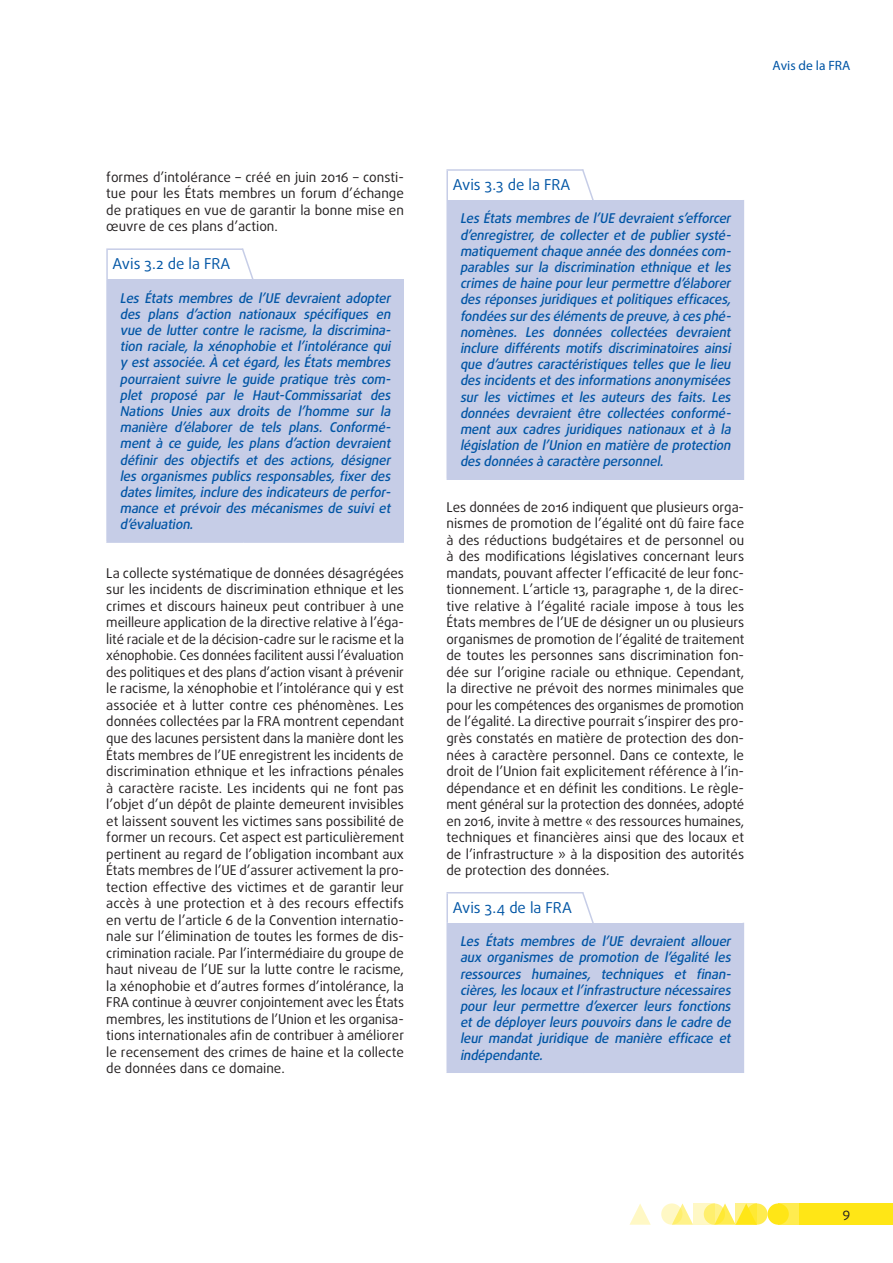
<style>
.page{position:relative;width:893px;height:1263px;background:#fff}
.page>*{position:absolute;margin:0;border:0;box-sizing:border-box;transform-origin:0 0}
.opinion_header{font:15px "Daxline Pro";color:#0155a5}
.body_text{font:13.5px/16.5px "Daxline Pro";color:#231f20;text-align:justify}
.opinion_text{font:italic 500 13.5px/16.2px "Daxline Pro";letter-spacing:-.01em;color:#0155a5;text-align:justify}
.t1{font:13.5px "Myriad Pro";color:#0155a5}
</style>
<div class="page">
<div style="left:746px;top:1203px;width:21px;height:22px;background:#ffec50;border-radius:50%"></div>
<div style="left:778px;top:1203px;width:21px;height:22px;background:#ffec50"></div>
<div style="left:799px;top:1203px;width:94px;height:22px;background:#ffe616"></div>
<svg style="left:675px;top:1203px;width:18px;height:22px"></svg>
<svg style="left:629px;top:1204px;width:22px;height:21px"></svg>
<div style="left:767px;top:1203px;width:22px;height:22px;background:#ffe616;border-radius:50%"></div>
<svg style="left:718px;top:1203px;width:18px;height:22px"></svg>
<svg style="left:704px;top:1203px;width:21px;height:22px"></svg>
<svg style="left:661px;top:1203px;width:21px;height:22px"></svg>
<svg style="left:736px;top:1203px;width:21px;height:22px"></svg>
<svg style="left:693px;top:1203px;width:21px;height:22px"></svg>
<div style="left:107px;top:279px;width:296px;height:263px;background:#c6cde7"></div>
<hr style="left:402px;top:279px;width:2px;height:262px;background:#c6cde7">
<hr style="left:106px;top:250px;width:2px;height:29px;background:#c6cde7">
<hr style="left:106px;top:248px;width:137px;height:2px;background:#c6cde7">
<hr style="left:106px;top:279px;width:2px;height:262px;background:#c6cde7">
<hr style="left:106px;top:541px;width:137px;height:2px;background:#c6cde7">
<hr style="left:243px;top:541px;width:161px;height:2px;background:#c6cde7">
<div style="left:447px;top:200px;width:296px;height:279px;background:#c6cde7"></div>
<hr style="left:743px;top:200px;width:1px;height:278px;background:#c6cde7">
<hr style="left:446px;top:171px;width:2px;height:29px;background:#c6cde7">
<hr style="left:446px;top:169px;width:137px;height:2px;background:#c6cde7">
<hr style="left:446px;top:200px;width:2px;height:278px;background:#c6cde7">
<hr style="left:446px;top:478px;width:137px;height:2px;background:#c6cde7">
<hr style="left:583px;top:478px;width:161px;height:2px;background:#c6cde7">
<div style="left:447px;top:923px;width:296px;height:149px;background:#c6cde7"></div>
<hr style="left:743px;top:923px;width:1px;height:148px;background:#c6cde7">
<hr style="left:446px;top:893px;width:2px;height:30px;background:#c6cde7">
<hr style="left:446px;top:892px;width:137px;height:1px;background:#c6cde7">
<hr style="left:446px;top:923px;width:2px;height:148px;background:#c6cde7">
<hr style="left:446px;top:1071px;width:137px;height:2px;background:#c6cde7">
<hr style="left:583px;top:1071px;width:161px;height:2px;background:#c6cde7">
<svg style="left:241px;top:248px;width:13px;height:31px"></svg>
<svg style="left:581px;top:169px;width:13px;height:31px"></svg>
<svg style="left:581px;top:892px;width:13px;height:31px"></svg>
<p class="body_text" style="left:106px;top:169px;width:299px">formes d’intolérance – créé en juin 2016 – consti&shy;tue pour les États membres un forum d’échange de pratiques en vue de garantir la bonne mise en œuvre de ces plans d’action.</p>
<p class="opinion_header" style="left:112px;top:254px;width:119px">Avis 3.2 de la FRA</p>
<p class="opinion_text" style="left:120px;top:290px;width:275px">Les États membres de l’UE devraient adopter des plans d’action nationaux spécifiques en vue de lutter contre le racisme, la discrimina&shy;tion raciale, la xénophobie et l’intolérance qui y estassociée.À cetégard,lesÉtatsmembres pourraient suivre le guide pratique très com&shy;plet proposé par le Haut-Commissariat des Nations Unies aux droits de l’homme sur la manière d’élaborer de tels plans. Conformé&shy;ment à ce guide, les plans d’action devraient définir des objectifs et des actions, désigner les organismes publics responsables, fixer des dateslimites,inclure desindicateursde perfor&shy;mance et prévoir des mécanismes de suivi et d’évaluation.</p>
<p class="body_text" style="left:106px;top:565px;width:299px">La collecte systématique de données désagrégées sur les incidents de discrimination ethnique et les crimes et discours haineux peut contribuer à une meilleure application de la directive relative à l’éga&shy;lité raciale et de la décision-cadre sur le racisme et la xénophobie. Ces données facilitent aussi l’évaluation des politiques et des plans d’action visant à prévenir le racisme, la xénophobie et l’intolérance qui y est associée et à lutter contre ces phénomènes. Les données collectées par la FRA montrent cependant que des lacunes persistent dans la manière dont les États membres de l’UE enregistrent les incidents de discrimination ethnique et les infractions pénales à caractère raciste. Les incidents qui ne font pas l’objet d’un dépôt de plainte demeurent invisibles et laissent souvent les victimes sans possibilité de former un recours. Cet aspect est particulièrement pertinent au regard de l’obligation incombant aux États membres de l’UE d’assurer activement la pro&shy;tection effective des victimes et de garantir leur accès à une protection et à des recours effectifs en vertu de l’article 6 de la Convention internatio&shy;nale sur l’élimination de toutes les formes de dis&shy;crimination raciale. Par l’intermédiaire du groupe de haut niveau de l’UE sur la lutte contre le racisme, la xénophobie et d’autres formes d’intolérance, la FRA continue à œuvrer conjointement avec les États membres, les institutions de l’Union et les organisa&shy;tions internationales afin de contribuer à améliorer le recensement des crimes de haine et la collecte de données dans ce domaine.</p>
<p class="t1" style="left:772px;top:57px;width:80px">Avis de la FRA</p>
<p class="opinion_header" style="left:453px;top:175px;width:119px">Avis 3.3 de la FRA</p>
<p class="opinion_text" style="left:460px;top:210px;width:275px">Les États membres de l’UE devraient s’efforcer d’enregistrer, de collecter et de publier systé&shy;matiquementchaque année desdonnéescom&shy;parables sur la discrimination ethnique et les crimesde haine pourleurpermettre d’élaborer desréponsesjuridiquesetpolitiquesefficaces, fondéessurdesélémentsde preuve,à cesphé&shy;nomènes. Les données collectées devraient inclure différents motifs discriminatoires ainsi que d’autres caractéristiques telles que le lieu desincidentsetdesinformationsanonymisées sur les victimes et les auteurs des faits. Les données devraient être collectées conformé&shy;ment aux cadres juridiques nationaux et à la législation de l’Union en matière de protection desdonnéesà caractère personnel.</p>
<p class="body_text" style="left:446px;top:499px;width:299px">Les données de 2016 indiquent que plusieurs orga&shy;nismes de promotion de l’égalité ont dû faire face à des réductions budgétaires et de personnel ou à des modifications législatives concernant leurs mandats, pouvant affecter l’efficacité de leur fonc&shy;tionnement. L’article 13, paragraphe 1, de la direc&shy;tive relative à l’égalité raciale impose à tous les États membres de l’UE de désigner un ou plusieurs organismes de promotion de l’égalité de traitement de toutes les personnes sans discrimination fon&shy;dée sur l’origine raciale ou ethnique. Cependant, la directive ne prévoit des normes minimales que pour les compétences des organismes de promotion de l’égalité. La directive pourrait s’inspirer des pro&shy;grès constatés en matière de protection des don&shy;nées à caractère personnel. Dans ce contexte, le droit de l’Union fait explicitement référence à l’in&shy;dépendance et en définit les conditions. Le règle&shy;ment général sur la protection des données, adopté en 2016, invite à mettre « des ressources humaines, techniques et financières ainsi que des locaux et de l’infrastructure » à la disposition des autorités de protection des données.</p>
<p class="opinion_header" style="left:453px;top:898px;width:121px">Avis 3.4 de la FRA</p>
<p class="opinion_text" style="left:460px;top:933px;width:275px">Les États membres de l’UE devraient allouer aux organismes de promotion de l’égalité les ressources humaines, techniques et finan&shy;cières,leslocaux etl’infrastructure nécessaires pour leur permettre d’exercer leurs fonctions etde déployerleurspouvoirsdansle cadre de leur mandat juridique de manière efficace et indépendante.</p>
<p class="body_text" style="left:843px;top:1205px;width:9px">9</p>
</div>
